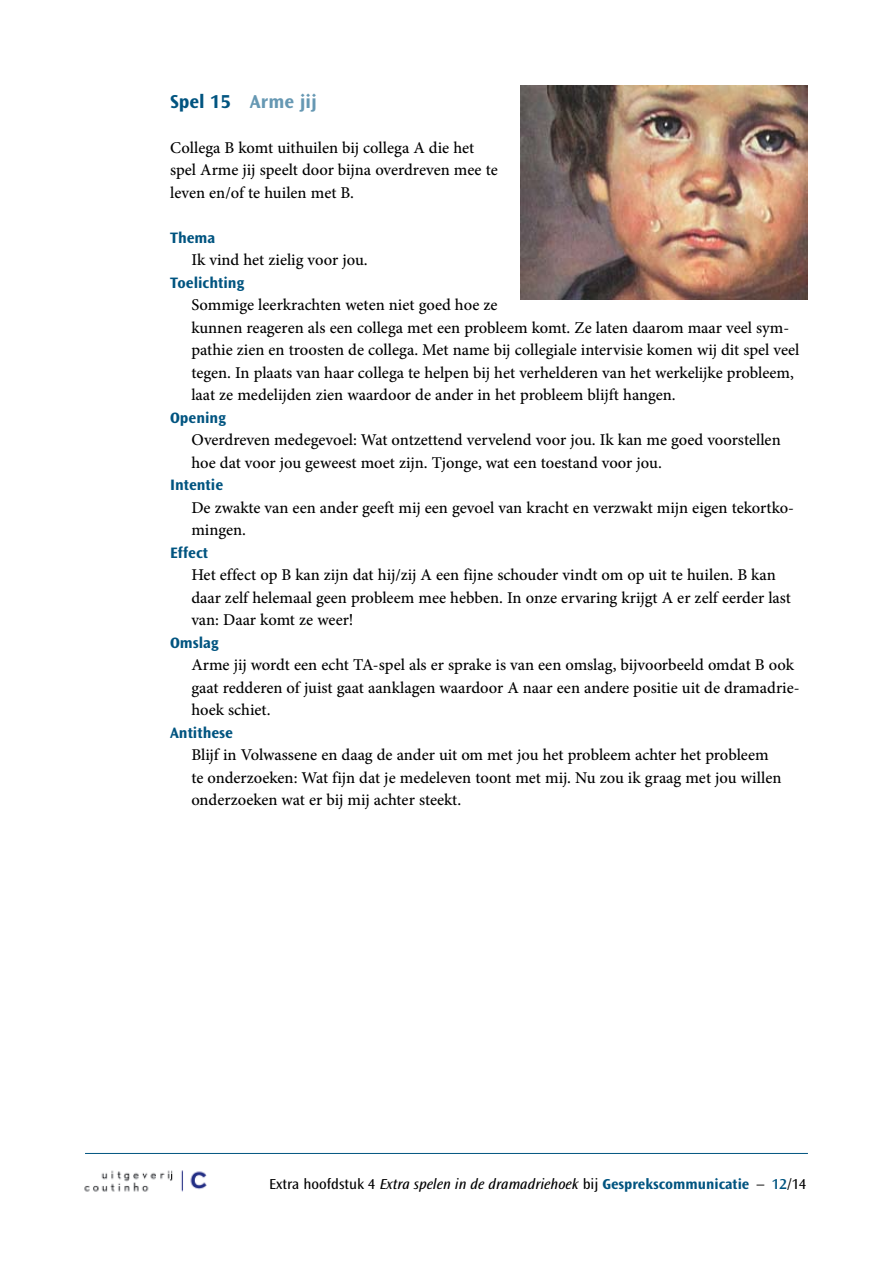
<style>
.page{position:relative;width:893px;height:1263px;background:#fff}
.page>*{position:absolute;margin:0;border:0;box-sizing:border-box;transform-origin:0 0}
.t1{font:700 19.5px "Ocean Sans Std";color:#6698b3}
.t2{font:500 16.5px/22.5px "Minion Pro";color:#000}
.t3{font:700 15.75px "Ocean Sans Std";color:#005480}
.t4{font:italic 15px "Ocean Sans Std";color:#000}
.s1{color:#005480}
.s2{font-style:normal}
.s3{font-weight:700;font-style:normal;color:#005480}
.s4{font-weight:600;font-style:normal;color:#005480}
</style>
<div class="page">
<hr style="left:85px;top:1153px;width:723px;height:1px;background:#005480">
<img style="left:84px;top:1170px;width:123px;height:22px">
<img style="left:521px;top:85px;width:287px;height:215px">
<p class="t1" style="left:170px;top:90px;width:148px"><span class="s1">Spel 15</span> Arme jij</p>
<p class="t2" style="left:170px;top:136px;width:329px">Collega B komt uithuilen bij collega A die het spel Arme jij speelt door bijna overdreven mee te leven en/of te huilen met B.</p>
<p class="t3" style="left:170px;top:229px;width:47px">Thema</p>
<p class="t2" style="left:191px;top:249px;width:178px">Ik vind het zielig voor jou.</p>
<p class="t3" style="left:170px;top:274px;width:76px">Toelichting</p>
<p class="t2" style="left:191px;top:294px;width:610px">Sommige leerkrachten weten niet goed hoe ze<br>kunnen reageren als een collega met een probleem komt. Ze laten daarom maar veel sym&shy;pathie zien en troosten de collega. Met name bij collegiale intervisie komen wij dit spel veel tegen. In plaats van haar collega te helpen bij het verhelderen van het werkelijke probleem, laat ze medelijden zien waardoor de ander in het probleem blijft hangen.</p>
<p class="t3" style="left:170px;top:409px;width:57px">Opening</p>
<p class="t2" style="left:191px;top:429px;width:591px">Overdreven medegevoel: Wat ontzettend vervelend voor jou. Ik kan me goed voorstellen hoe dat voor jou geweest moet zijn. Tjonge, wat een toestand voor jou.</p>
<p class="t3" style="left:170px;top:476px;width:55px">Intentie</p>
<p class="t2" style="left:191px;top:496px;width:604px">De zwakte van een ander geeft mij een gevoel van kracht en verzwakt mijn eigen tekortko&shy;mingen.</p>
<p class="t3" style="left:170px;top:544px;width:40px">Effect</p>
<p class="t2" style="left:191px;top:564px;width:601px">Het effect op B kan zijn dat hij/zij A een fijne schouder vindt om op uit te huilen. B kan daar zelf helemaal geen probleem mee hebben. In onze ervaring krijgt A er zelf eerder last van: Daar komt ze weer!</p>
<p class="t3" style="left:170px;top:634px;width:50px">Omslag</p>
<p class="t2" style="left:191px;top:654px;width:610px">Arme jij wordt een echt TA-spel als er sprake is van een omslag, bijvoorbeeld omdat B ook gaat redderen of juist gaat aanklagen waardoor A naar een andere positie uit de dramadrie&shy;hoek schiet.</p>
<p class="t3" style="left:170px;top:724px;width:64px">Antithese</p>
<p class="t2" style="left:191px;top:744px;width:592px">Blijf in Volwassene en daag de ander uit om met jou het probleem achter het probleem te onderzoeken: Wat fijn dat je medeleven toont met mij. Nu zou ik graag met jou willen onderzoeken wat er bij mij achter steekt.</p>
<p class="t4" style="left:269px;top:1176px;width:539px"><span class="s2">Extra hoofdstuk 4</span> Extra spelen in de dramadriehoek <span class="s2">bij</span> <span class="s3">Gesprekscommunicatie</span> <span class="s2">–</span> <span class="s4">12</span><span class="s2">/14</span></p>
</div>
